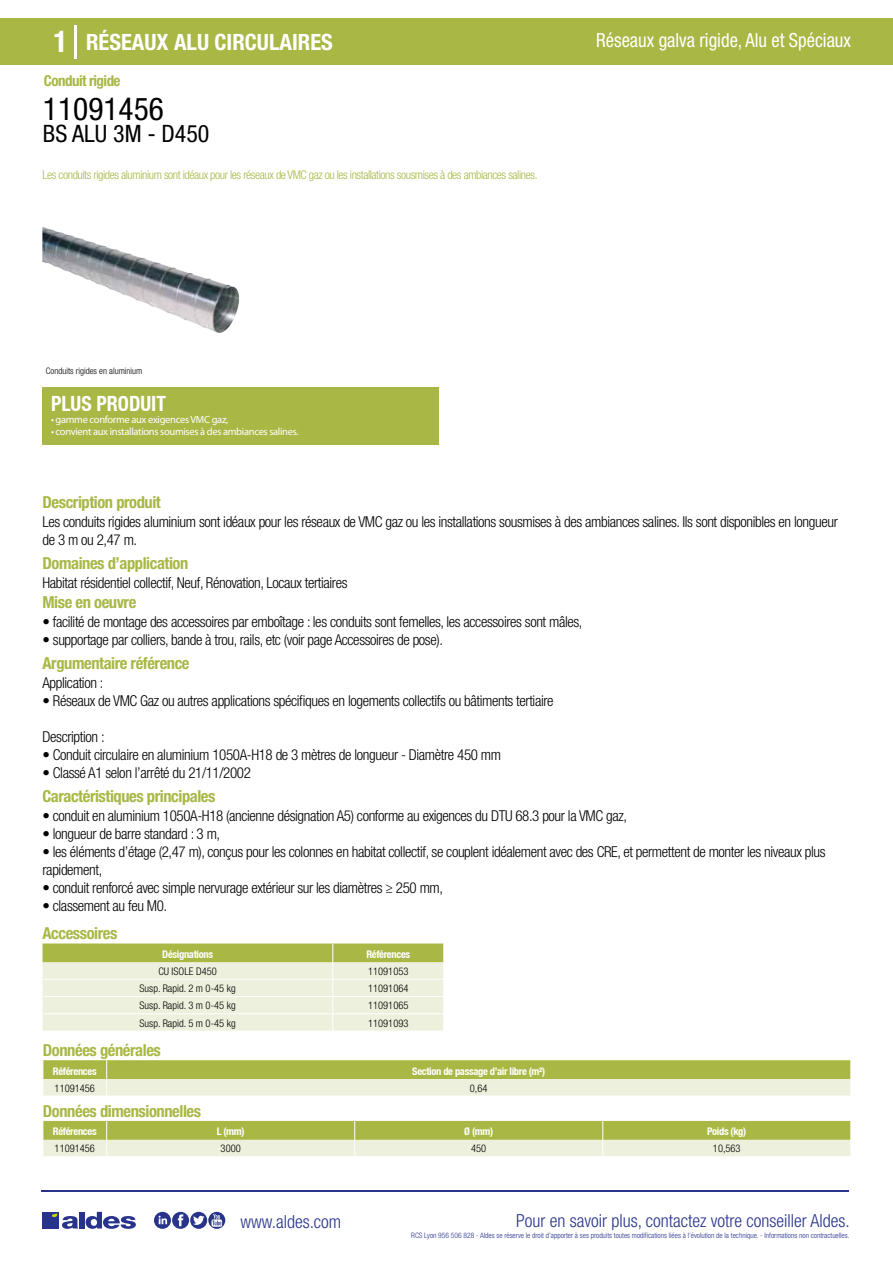
<style>
.page{position:relative;width:893px;height:1263px;background:#fff}
.page>*{position:absolute;margin:0;border:0;box-sizing:border-box;transform-origin:0 0}
.t1{font:condensed 31.5px "Helvetica Neue LT Std";color:#000}
.t2{font:condensed 24px "Helvetica Neue LT Std";color:#000}
.t3{font:700 condensed 22.5px "Helvetica Neue LT Std";color:#fff}
.t4{font:700 condensed 21px "Helvetica Neue";color:#fff;scale:.95 1}
.t5{font:condensed 19.5px "Helvetica Neue LT Std";color:#fff;scale:.95 1}
.t6{font:300 condensed 18px "Helvetica Neue";color:#28348b}
.t7{font:700 condensed 16.5px "Helvetica Neue LT Std";letter-spacing:-.025em;color:#a9b745}
.t8{font:300 condensed 15px/18px "Helvetica Neue LT Std";letter-spacing:-.025em;color:#000}
.t9{font:700 condensed 15px "Helvetica Neue LT Std";letter-spacing:-.035em;color:#a9b745}
.t10{font:300 condensed 12px "Helvetica Neue LT Std";letter-spacing:-.035em;color:#a9b745}
.t11{font:300 condensed 10.5px "Helvetica Neue";color:#000}
.t12{font:700 condensed 10.5px "Helvetica Neue";letter-spacing:-.03em;color:#fff}
.t13{font:10.5px "Myriad Pro";letter-spacing:-.03em;color:#fff}
.t14{font:300 condensed 9px "Helvetica Neue";color:#000}
.t15{font:300 condensed 7.5px "Helvetica Neue";color:#28348b}
.s1{font-size:30px}
</style>
<div class="page">
<div style="left:0;top:18px;width:893px;height:46px;background:#a9b745"></div>
<div style="left:43px;top:387px;width:396px;height:57px;background:#a9b745"></div>
<hr style="left:74px;top:25px;width:2px;height:33px;background:#fff">
<svg style="left:43px;top:227px;width:197px;height:106px"></svg>
<svg style="left:43px;top:943px;width:401px;height:88px;background:#dfe4bd"></svg>
<svg style="left:43px;top:1060px;width:808px;height:36px;background:#c9d28e"></svg>
<svg style="left:43px;top:1121px;width:808px;height:35px;background:#c8d18b"></svg>
<hr style="left:41px;top:1190px;width:808px;height:1px;background:#28348b">
<svg style="left:154px;top:1212px;width:71px;height:17px"></svg>
<div style="left:42px;top:1212px;width:17px;height:16px;background:#28348b"></div>
<div style="left:79px;top:1212px;width:5px;height:16px;background:#28348b"></div>
<svg style="left:86px;top:1212px;width:50px;height:17px"></svg>
<svg style="left:52px;top:1213px;width:26px;height:16px"></svg>
<h3 class="t3" style="left:54px;top:28px;width:281px"><span class="s1">1</span> RÉSEAUX ALU CIRCULAIRES</h3>
<h3 class="t5" style="left:596px;top:29px;width:270px">Réseaux galva rigide, Alu et Spéciaux</h3>
<p class="t9" style="left:44px;top:71px;width:78px">Conduit rigide</p>
<h1 class="t1" style="left:43px;top:91px;width:122px">11091456</h1>
<h2 class="t2" style="left:43px;top:120px;width:168px">BS ALU 3M - D450</h2>
<p class="t10" style="left:43px;top:167px;width:497px">Les conduits rigides aluminium sont idéaux pour les réseaux de VMC gaz ou les installations sousmises à des ambiances salines.</p>
<p class="t14" style="left:46px;top:365px;width:98px">Conduits rigides en aluminium</p>
<h3 class="t4" style="left:51px;top:391px;width:122px">PLUS PRODUIT</h3>
<p class="t13" style="left:51px;top:413px;width:179px">• gamme conforme aux exigences VMC gaz,</p>
<p class="t13" style="left:51px;top:425px;width:249px">• convient aux installations soumises à des ambiances salines.</p>
<p class="t7" style="left:43px;top:492px;width:120px">Description produit</p>
<p class="t8" style="left:43px;top:513px;width:797px">Les conduits rigides aluminium sont idéaux pour les réseaux de VMC gaz ou les installations sousmises à des ambiances salines. Ils sont disponibles en longueur de 3 m ou 2,47 m.</p>
<p class="t8" style="left:43px;top:573px;width:307px">Habitat résidentiel collectif, Neuf, Rénovation, Locaux tertiaires</p>
<p class="t8" style="left:43px;top:613px;width:541px">• facilité de montage des accessoires par emboîtage : les conduits sont femelles, les accessoires sont mâles,</p>
<p class="t8" style="left:43px;top:631px;width:402px">• supportage par colliers, bande à trou, rails, etc (voir page Accessoires de pose).</p>
<p class="t7" style="left:43px;top:553px;width:147px">Domaines d’application</p>
<p class="t7" style="left:43px;top:592px;width:95px">Mise en oeuvre</p>
<p class="t7" style="left:43px;top:653px;width:149px">Argumentaire référence</p>
<p class="t8" style="left:43px;top:674px;width:62px">Application :</p>
<p class="t8" style="left:43px;top:692px;width:513px">• Réseaux de VMC Gaz ou autres applications spécifiques en logements collectifs ou bâtiments tertiaire</p>
<p class="t8" style="left:43px;top:728px;width:64px">Description :</p>
<p class="t8" style="left:43px;top:746px;width:460px">• Conduit circulaire en aluminium 1050A-H18 de 3 mètres de longueur - Diamètre 450 mm</p>
<p class="t8" style="left:43px;top:764px;width:210px">• Classé A1 selon l’arrêté du 21/11/2002</p>
<p class="t7" style="left:43px;top:786px;width:174px">Caractéristiques principales</p>
<p class="t8" style="left:43px;top:807px;width:586px">• conduit en aluminium 1050A-H18 (ancienne désignation A5) conforme au exigences du DTU 68.3 pour la VMC gaz,</p>
<p class="t8" style="left:43px;top:825px;width:179px">• longueur de barre standard : 3 m,</p>
<p class="t8" style="left:43px;top:843px;width:785px">• les éléments d’étage (2,47 m), conçus pour les colonnes en habitat collectif, se couplent idéalement avec des CRE, et permettent de monter les niveaux plus rapidement,</p>
<p class="t8" style="left:43px;top:879px;width:402px">• conduit renforcé avec simple nervurage extérieur sur les diamètres ≥ 250 mm,</p>
<p class="t8" style="left:43px;top:897px;width:126px">• classement au feu M0.</p>
<p class="t7" style="left:43px;top:923px;width:76px">Accessoires</p>
<p class="t12" style="left:162px;top:948px;width:52px">Désignations</p>
<p class="t12" style="left:366px;top:948px;width:45px">Références</p>
<p class="t11" style="left:158px;top:965px;width:60px">CU ISOLE D450</p>
<p class="t11" style="left:368px;top:965px;width:42px">11091053</p>
<p class="t11" style="left:140px;top:982px;width:98px">Susp. Rapid. 2 m 0-45 kg</p>
<p class="t11" style="left:368px;top:982px;width:42px">11091064</p>
<p class="t11" style="left:140px;top:1000px;width:98px">Susp. Rapid. 3 m 0-45 kg</p>
<p class="t11" style="left:368px;top:1000px;width:42px">11091065</p>
<p class="t11" style="left:140px;top:1017px;width:98px">Susp. Rapid. 5 m 0-45 kg</p>
<p class="t11" style="left:368px;top:1017px;width:42px">11091093</p>
<p class="t7" style="left:43px;top:1040px;width:119px">Données générales</p>
<p class="t12" style="left:53px;top:1065px;width:45px">Références</p>
<p class="t12" style="left:412px;top:1065px;width:135px">Section de passage d’air libre (m²)</p>
<p class="t11" style="left:55px;top:1082px;width:42px">11091456</p>
<p class="t11" style="left:470px;top:1082px;width:19px">0,64</p>
<p class="t7" style="left:43px;top:1101px;width:160px">Données dimensionnelles</p>
<p class="t12" style="left:53px;top:1125px;width:45px">Références</p>
<p class="t12" style="left:217px;top:1125px;width:29px">L (mm)</p>
<p class="t12" style="left:464px;top:1125px;width:30px">Ø (mm)</p>
<p class="t12" style="left:707px;top:1125px;width:41px">Poids (kg)</p>
<p class="t11" style="left:55px;top:1142px;width:42px">11091456</p>
<p class="t11" style="left:221px;top:1142px;width:22px">3000</p>
<p class="t11" style="left:471px;top:1142px;width:17px">450</p>
<p class="t11" style="left:713px;top:1142px;width:29px">10,563</p>
<p class="t6" style="left:240px;top:1211px;width:102px">www.aldes.com</p>
<p class="t6" style="left:516px;top:1211px;width:335px">Pour en savoir plus, contactez votre conseiller Aldes.</p>
<p class="t15" style="left:411px;top:1230px;width:440px">RCS Lyon 956 506 828 - Aldes se réserve le droit d’apporter à ses produits toutes modifications liées à l’évolution de la technique. - Informations non contractuelles.</p>
</div>
